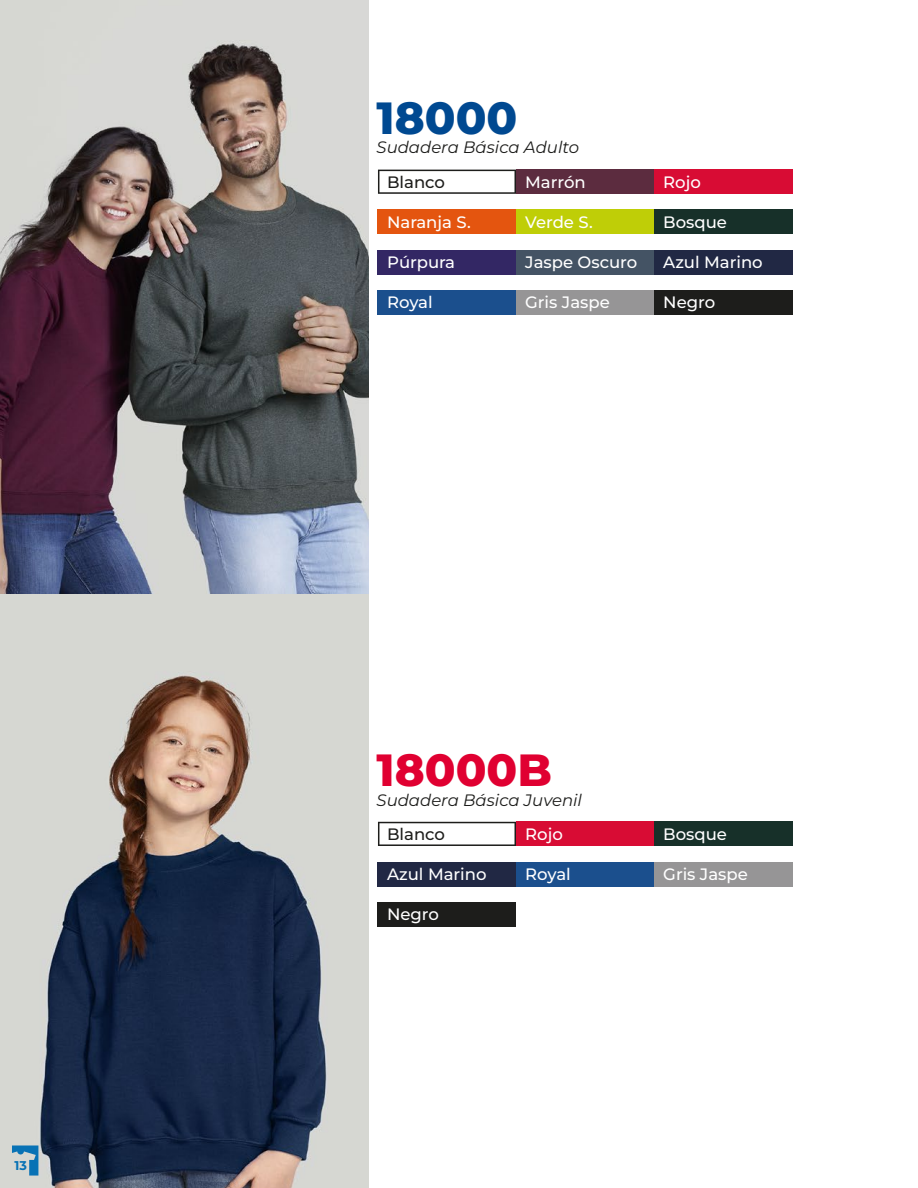
<style>
.page{position:relative;width:918px;height:1188px;background:#fff}
.page>*{position:absolute;margin:0;border:0;box-sizing:border-box;transform-origin:0 0}
.t1{font:800 45px "Montserrat";color:#e00031}
.t2{font:800 45px "Montserrat";color:#004991}
.t3{font:500 16.5px "Montserrat";color:#fff}
.t4{font:italic 16.5px "Montserrat";color:#1d1d1b}
.t5{font:500 16.5px "Montserrat";color:#1d1d1b}
.t6{font:700 12.75px "Montserrat";color:#0872b5}
</style>
<div class="page">
<img style="left:0;top:0;width:369px;height:1188px">
<svg style="left:378px;top:170px;width:138px;height:24px"></svg>
<div style="left:516px;top:170px;width:138px;height:24px;background:#5c2c3f"></div>
<div style="left:654px;top:170px;width:138px;height:24px;background:#d80c34"></div>
<div style="left:378px;top:210px;width:138px;height:24px;background:#e4550f"></div>
<div style="left:516px;top:210px;width:138px;height:24px;background:#bfce07"></div>
<div style="left:654px;top:210px;width:138px;height:24px;background:#173029"></div>
<div style="left:378px;top:250px;width:138px;height:24px;background:#332764"></div>
<div style="left:516px;top:250px;width:138px;height:24px;background:#445364"></div>
<div style="left:654px;top:250px;width:138px;height:24px;background:#212844"></div>
<div style="left:378px;top:290px;width:138px;height:25px;background:#1b4f8d"></div>
<div style="left:516px;top:290px;width:138px;height:25px;background:#969596"></div>
<div style="left:654px;top:290px;width:138px;height:25px;background:#1d1d1b"></div>
<svg style="left:378px;top:822px;width:138px;height:24px"></svg>
<div style="left:516px;top:822px;width:138px;height:24px;background:#d80c34"></div>
<div style="left:654px;top:822px;width:138px;height:24px;background:#173029"></div>
<div style="left:378px;top:862px;width:138px;height:24px;background:#212844"></div>
<div style="left:516px;top:862px;width:138px;height:24px;background:#1b4f8d"></div>
<div style="left:654px;top:862px;width:138px;height:24px;background:#969596"></div>
<div style="left:378px;top:902px;width:138px;height:24px;background:#1d1d1b"></div>
<svg style="left:12px;top:1146px;width:26px;height:30px"></svg>
<p class="t6" style="left:15px;top:1157px;width:14px">13</p>
<h1 class="t2" style="left:377px;top:88px;width:142px">18000</h1>
<p class="t4" style="left:377px;top:137px;width:204px">Sudadera Básica Adulto</p>
<p class="t5" style="left:387px;top:171px;width:59px">Blanco</p>
<p class="t3" style="left:525px;top:171px;width:62px">Marrón</p>
<p class="t3" style="left:663px;top:171px;width:39px">Rojo</p>
<p class="t3" style="left:387px;top:211px;width:85px">Naranja S.</p>
<p class="t3" style="left:525px;top:211px;width:69px">Verde S.</p>
<p class="t3" style="left:663px;top:211px;width:65px">Bosque</p>
<p class="t3" style="left:387px;top:251px;width:70px">Púrpura</p>
<p class="t3" style="left:525px;top:251px;width:114px">Jaspe Oscuro</p>
<p class="t3" style="left:663px;top:251px;width:101px">Azul Marino</p>
<p class="t3" style="left:387px;top:292px;width:47px">Royal</p>
<p class="t3" style="left:525px;top:292px;width:86px">Gris Jaspe</p>
<p class="t3" style="left:663px;top:292px;width:53px">Negro</p>
<h1 class="t1" style="left:377px;top:740px;width:177px">18000B</h1>
<p class="t4" style="left:377px;top:789px;width:207px">Sudadera Básica Juvenil</p>
<p class="t5" style="left:387px;top:823px;width:59px">Blanco</p>
<p class="t3" style="left:387px;top:863px;width:101px">Azul Marino</p>
<p class="t3" style="left:387px;top:904px;width:53px">Negro</p>
<p class="t3" style="left:525px;top:823px;width:39px">Rojo</p>
<p class="t3" style="left:525px;top:863px;width:47px">Royal</p>
<p class="t3" style="left:663px;top:823px;width:65px">Bosque</p>
<p class="t3" style="left:663px;top:863px;width:86px">Gris Jaspe</p>
</div>
